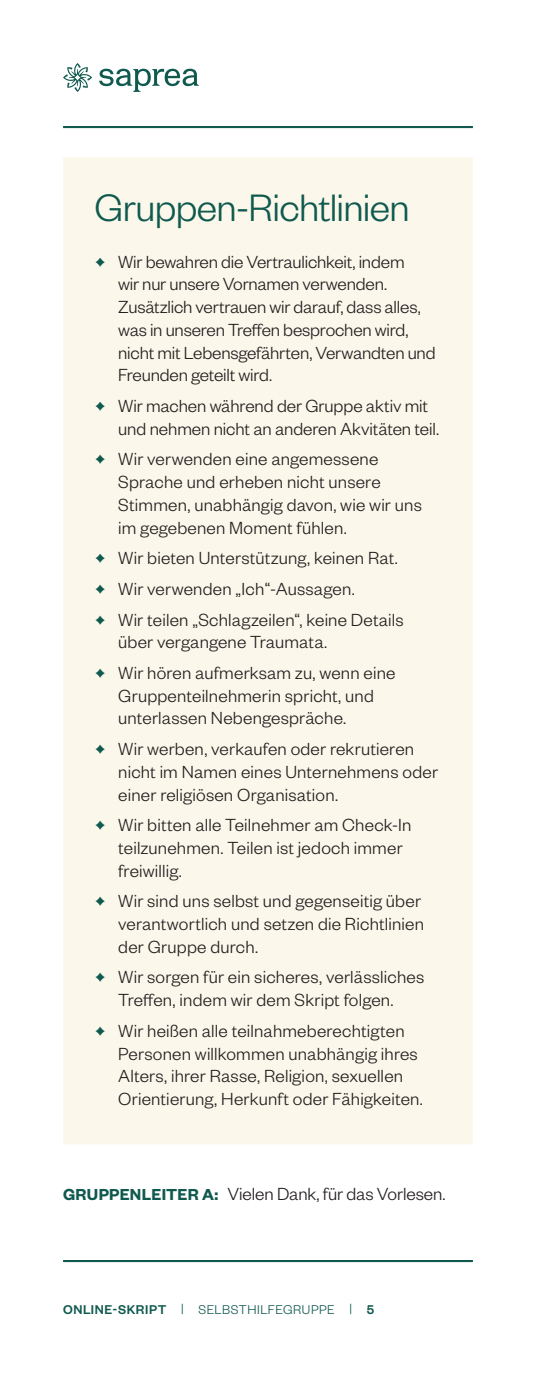
<style>
.page{position:relative;width:536px;height:1386px;background:#fff}
.page>*{position:absolute;margin:0;border:0;box-sizing:border-box;transform-origin:0 0}
.t1{font:300 42px "Founders Grotesk";letter-spacing:-.015em;color:#0f594e}
.Body{font:300 19.25px/22.8px "Founders Grotesk";letter-spacing:.01em;color:#231f20}
.Body-2{font:300 19.25px/22.8px "Founders Grotesk";letter-spacing:-.01em;color:#231f20}
.t2{font:300 14px "Founders Grotesk";letter-spacing:.03em;color:#0f594e}
.s1{color:#0f594e}
.s2{font-weight:600;font-size:17.5px;color:#0f594e}
.s3{font-weight:500}
</style>
<div class="page">
<hr style="left:63px;top:1260px;width:409px;height:2px;background:#0f594e">
<hr style="left:63px;top:126px;width:409px;height:2px;background:#0f594e">
<svg style="left:99px;top:69px;width:100px;height:23px"></svg>
<svg style="left:63px;top:63px;width:29px;height:29px"></svg>
<div style="left:63px;top:158px;width:409px;height:986px;background:#fbf8eb"></div>
<h3 class="t1" style="left:94px;top:183px;width:316px">Gruppen-Richtlinien</h3>
<p class="Body-2" style="left:118px;top:249px;width:319px;text-indent:-24px"><span class="s1">•</span> Wir bewahren die Vertraulichkeit, indem<br>wir nur unsere Vornamen verwenden.<br>Zusätzlich vertrauen wir darauf, dass alles, was in unseren Treffen besprochen wird, nicht mit Lebensgefährten, Verwandten und Freunden geteilt wird.</p>
<p class="Body" style="left:118px;top:394px;width:322px;text-indent:-24px"><span class="s1">•</span> Wir machen während der Gruppe aktiv mit und nehmen nicht an anderen Akvitäten teil.</p>
<p class="Body" style="left:118px;top:447px;width:305px;text-indent:-24px"><span class="s1">•</span> Wir verwenden eine angemessene Sprache und erheben nicht unsere Stimmen, unabhängig davon, wie wir uns im gegebenen Moment fühlen.</p>
<p class="Body" style="left:94px;top:546px;width:305px"><span class="s1">•</span> Wir bieten Unterstützung, keinen Rat.</p>
<p class="Body" style="left:94px;top:576px;width:262px"><span class="s1">•</span> Wir verwenden „Ich“-Aussagen.</p>
<p class="Body" style="left:118px;top:607px;width:287px;text-indent:-24px"><span class="s1">•</span> Wir teilen „Schlagzeilen“, keine Details über vergangene Traumata.</p>
<p class="Body" style="left:118px;top:660px;width:279px;text-indent:-24px"><span class="s1">•</span> Wir hören aufmerksam zu, wenn eine<br>Gruppenteilnehmerin spricht, und unterlassen Nebengespräche.</p>
<p class="Body" style="left:118px;top:737px;width:321px;text-indent:-24px"><span class="s1">•</span> Wir werben, verkaufen oder rekrutieren nicht im Namen eines Unternehmens oder einer religiösen Organisation.</p>
<p class="Body" style="left:118px;top:813px;width:294px;text-indent:-24px"><span class="s1">•</span> Wir bitten alle Teilnehmer am Check-In teilzunehmen. Teilen ist jedoch immer freiwillig.</p>
<p class="Body" style="left:118px;top:889px;width:307px;text-indent:-24px"><span class="s1">•</span> Wir sind uns selbst und gegenseitig über verantwortlich und setzen die Richtlinien der Gruppe durch.</p>
<p class="Body" style="left:94px;top:965px;width:331px;text-align:center"><span class="s1">•</span> Wir sorgen für ein sicheres, verlässliches<br>Treffen, indem wir dem Skript folgen.</p>
<p class="Body" style="left:118px;top:1018px;width:306px;text-indent:-24px"><span class="s1">•</span> Wir heißen alle teilnahmeberechtigten Personen willkommen unabhängig ihres Alters, ihrer Rasse, Religion, sexuellen Orientierung, Herkunft oder Fähigkeiten.</p>
<p class="Body" style="left:63px;top:1182px;width:384px"><span class="s2">GRUPPENLEITER A:</span> Vielen Dank, für das Vorlesen.</p>
<p class="t2" style="left:63px;top:1301px;width:312px"><span class="s3">ONLINE-SKRIPT</span> | SELBSTHILFEGRUPPE | <span class="s3">5</span></p>
</div>
